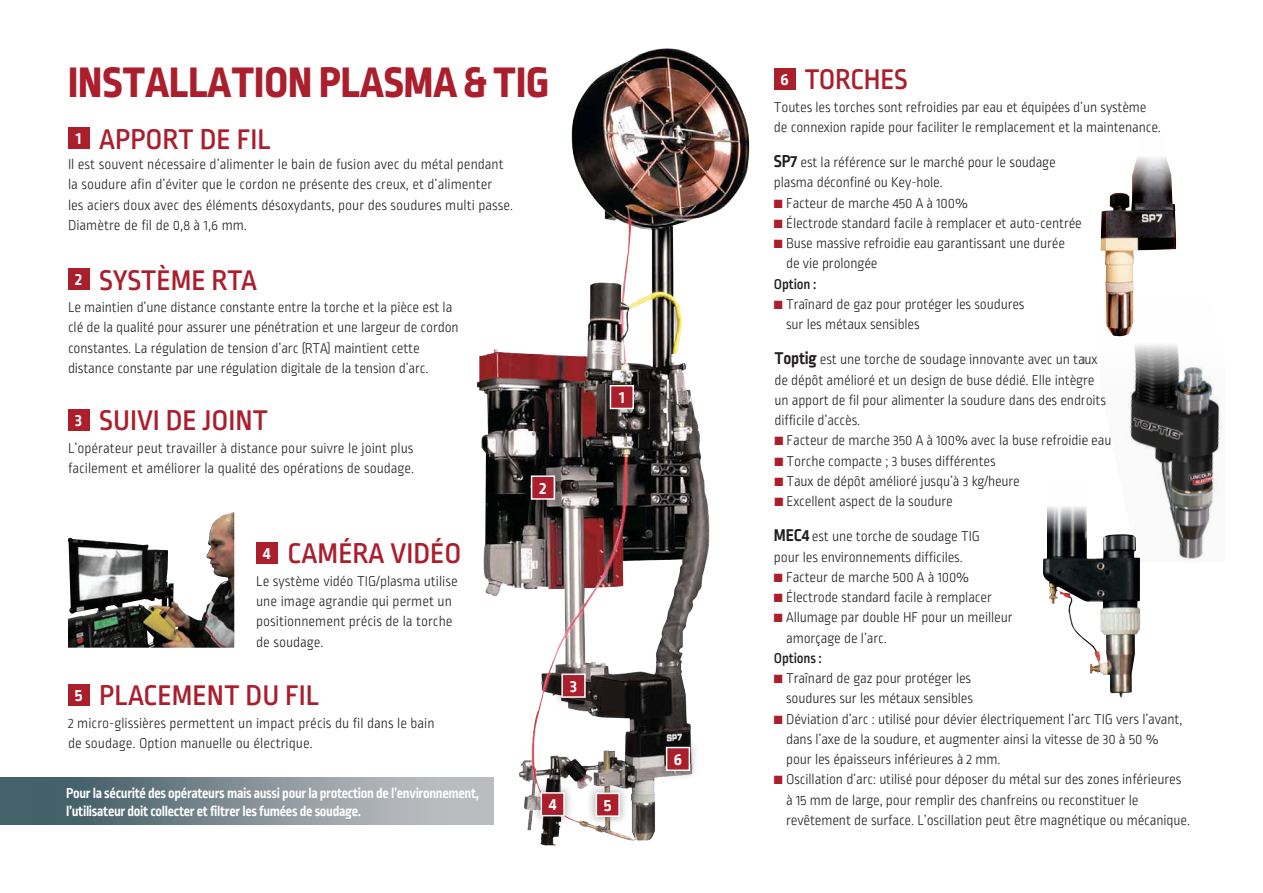
<style>
.page{position:relative;width:1263px;height:893px;background:#fff}
.page>*{position:absolute;margin:0;border:0;box-sizing:border-box;transform-origin:0 0}
.t1{font:800 45px "Ropa Sans Pro";color:#ab1e2c}
.t2{font:500 30px "Ropa Sans Pro";color:#ab1e2c}
.t3{font:700 18px "Ropa Sans Pro";color:#fff}
.t4{font:300 15px/20.2px "Ropa Sans Pro";letter-spacing:-.01em;color:#231f20}
.t5{font:700 15px/18px "Ropa Sans Pro";letter-spacing:-.02em;color:#fff}
.t6{font:500 15px "Ropa Sans Pro";letter-spacing:-.01em;color:#231f20}
.s1{font-weight:700;font-size:18px}
.s2{color:#ab1e2c}
</style>
<div class="page">
<div style="left:68px;top:268px;width:21px;height:22px;background:#ab1e2c"></div>
<div style="left:68px;top:684px;width:21px;height:21px;background:#ab1e2c"></div>
<div style="left:68px;top:409px;width:21px;height:21px;background:#ab1e2c"></div>
<img style="left:68px;top:512px;width:166px;height:136px">
<div style="left:256px;top:542px;width:21px;height:21px;background:#ab1e2c"></div>
<div style="left:774px;top:68px;width:21px;height:21px;background:#ab1e2c"></div>
<img style="left:1100px;top:157px;width:76px;height:145px">
<div style="left:68px;top:128px;width:21px;height:21px;background:#ab1e2c"></div>
<img style="left:1043px;top:506px;width:97px;height:192px">
<img style="left:1100px;top:302px;width:122px;height:260px">
<img style="left:476px;top:48px;width:274px;height:798px">
<div style="left:0;top:778px;width:493px;height:47px;background:linear-gradient(to right,#375560,#cbc8cb)"></div>
<div style="left:600px;top:376px;width:43px;height:42px;background:#231f20;opacity:.3"></div>
<svg style="left:609px;top:384px;width:26px;height:26px"></svg>
<div style="left:522px;top:466px;width:42px;height:43px;background:#231f20;opacity:.3"></div>
<svg style="left:530px;top:475px;width:26px;height:25px"></svg>
<div style="left:552px;top:664px;width:43px;height:43px;background:#231f20;opacity:.3"></div>
<svg style="left:561px;top:673px;width:25px;height:25px"></svg>
<div style="left:531px;top:783px;width:43px;height:43px;background:#231f20;opacity:.3"></div>
<svg style="left:540px;top:791px;width:25px;height:26px"></svg>
<div style="left:586px;top:783px;width:43px;height:43px;background:#231f20;opacity:.3"></div>
<svg style="left:595px;top:792px;width:26px;height:26px"></svg>
<div style="left:657px;top:738px;width:42px;height:42px;background:#231f20;opacity:.3"></div>
<svg style="left:665px;top:746px;width:26px;height:26px"></svg>
<p class="t1" style="left:68px;top:57px;width:483px">INSTALLATION PLASMA &amp; TIG</p>
<p class="t3" style="left:76px;top:128px;width:7px">1</p>
<p class="t2" style="left:99px;top:122px;width:173px">APPORT DE FIL</p>
<p class="t4" style="left:68px;top:155px;width:446px">Il est souvent nécessaire d’alimenter le bain de fusion avec du métal pendant la soudure afin d’éviter que le cordon ne présente des creux, et d’alimenter<br>les aciers doux avec des éléments désoxydants, pour des soudures multi passe.</p>
<p class="t4" style="left:68px;top:216px;width:180px">Diamètre de fil de 0,8 à 1,6 mm.</p>
<p class="t3" style="left:75px;top:269px;width:9px">2</p>
<p class="t2" style="left:99px;top:263px;width:159px">SYSTÈME RTA</p>
<p class="t4" style="left:68px;top:298px;width:392px">Le maintien d’une distance constante entre la torche et la pièce est la clé de la qualité pour assurer une pénétration et une largeur de cordon constantes. La régulation de tension d’arc (RTA) maintient cette distance constante par une régulation digitale de la tension d’arc.</p>
<p class="t3" style="left:75px;top:410px;width:8px">3</p>
<p class="t2" style="left:99px;top:404px;width:171px">SUIVI DE JOINT</p>
<p class="t4" style="left:68px;top:439px;width:348px">L’opérateur peut travailler à distance pour suivre le joint plus facilement et améliorer la qualité des opérations de soudage.</p>
<p class="t3" style="left:263px;top:543px;width:9px">4</p>
<p class="t2" style="left:287px;top:537px;width:175px">CAMÉRA VIDÉO</p>
<p class="t4" style="left:256px;top:572px;width:203px">Le système vidéo TIG/plasma utilise une image agrandie qui permet un positionnement précis de la torche de soudage.</p>
<p class="t3" style="left:75px;top:684px;width:9px">5</p>
<p class="t2" style="left:99px;top:679px;width:221px">PLACEMENT DU FIL</p>
<p class="t4" style="left:68px;top:714px;width:368px">2 micro-glissières permettent un impact précis du fil dans le bain de soudage. Option manuelle ou électrique.</p>
<p class="t5" style="left:66px;top:785px;width:414px">Pour la sécurité des opérateurs mais aussi pour la protection de l’environnement, l’utilisateur doit collecter et filtrer les fumées de soudage.</p>
<p class="t3" style="left:539px;top:477px;width:9px">2</p>
<p class="t3" style="left:619px;top:387px;width:7px">1</p>
<p class="t3" style="left:570px;top:675px;width:8px">3</p>
<p class="t3" style="left:549px;top:794px;width:9px">4</p>
<p class="t3" style="left:604px;top:794px;width:9px">5</p>
<p class="t3" style="left:674px;top:749px;width:10px">6</p>
<p class="t3" style="left:780px;top:68px;width:10px">6</p>
<p class="t2" style="left:804px;top:63px;width:105px">TORCHES</p>
<p class="t4" style="left:774px;top:98px;width:388px">Toutes les torches sont refroidies par eau et équipées d’un système de connexion rapide pour faciliter le remplacement et la maintenance.</p>
<p class="t4" style="left:774px;top:153px;width:283px"><span class="s1">SP7</span> est la référence sur le marché pour le soudage plasma déconfiné ou Key-hole.</p>
<p class="t4" style="left:774px;top:194px;width:195px"><span class="s2">■</span> Facteur de marche 450 A à 100%</p>
<p class="t4" style="left:774px;top:214px;width:309px"><span class="s2">■</span> Électrode standard facile à remplacer et auto-centrée</p>
<p class="t4" style="left:786px;top:234px;width:280px;text-indent:-12px"><span class="s2">■</span> Buse massive refroidie eau garantissant une durée de vie prolongée</p>
<p class="t6" style="left:774px;top:275px;width:44px">Option :</p>
<p class="t4" style="left:786px;top:295px;width:240px;text-indent:-12px"><span class="s2">■</span> Traînard de gaz pour protéger les soudures sur les métaux sensibles</p>
<p class="t4" style="left:774px;top:350px;width:333px"><span class="s1">Toptig</span> est une torche de soudage innovante avec un taux de dépôt amélioré et un design de buse dédié. Elle intègre un apport de fil pour alimenter la soudure dans des endroits difficile d’accès.</p>
<p class="t4" style="left:774px;top:431px;width:339px"><span class="s2">■</span> Facteur de marche 350 A à 100% avec la buse refroidie eau</p>
<p class="t4" style="left:774px;top:452px;width:223px"><span class="s2">■</span> Torche compacte ; 3 buses différentes</p>
<p class="t4" style="left:774px;top:472px;width:247px"><span class="s2">■</span> Taux de dépôt amélioré jusqu’à 3 kg/heure</p>
<p class="t4" style="left:774px;top:492px;width:180px"><span class="s2">■</span> Excellent aspect de la soudure</p>
<p class="t4" style="left:774px;top:527px;width:208px"><span class="s1">MEC4</span> est une torche de soudage TIG pour les environnements difficiles.</p>
<p class="t4" style="left:774px;top:568px;width:197px"><span class="s2">■</span> Facteur de marche 500 A à 100%</p>
<p class="t4" style="left:774px;top:588px;width:219px"><span class="s2">■</span> Électrode standard facile à remplacer</p>
<p class="t4" style="left:786px;top:608px;width:228px;text-indent:-12px"><span class="s2">■</span> Allumage par double HF pour un meilleur amorçage de l’arc.</p>
<p class="t6" style="left:774px;top:650px;width:49px">Options :</p>
<p class="t4" style="left:774px;top:669px;width:201px;text-align:right"><span class="s2">■</span> Traînard de gaz pour protéger les soudures sur les métaux sensibles</p>
<p class="t4" style="left:786px;top:710px;width:398px;text-indent:-12px"><span class="s2">■</span> Déviation d’arc : utilisé pour dévier électriquement l’arc TIG vers l’avant, dans l’axe de la soudure, et augmenter ainsi la vitesse de 30 à 50 % pour les épaisseurs inférieures à 2 mm.</p>
<p class="t4" style="left:786px;top:770px;width:405px;text-indent:-12px"><span class="s2">■</span> Oscillation d’arc: utilisé pour déposer du métal sur des zones inférieures à 15 mm de large, pour remplir des chanfreins ou reconstituer le revêtement de surface. L’oscillation peut être magnétique ou mécanique.</p>
</div>
